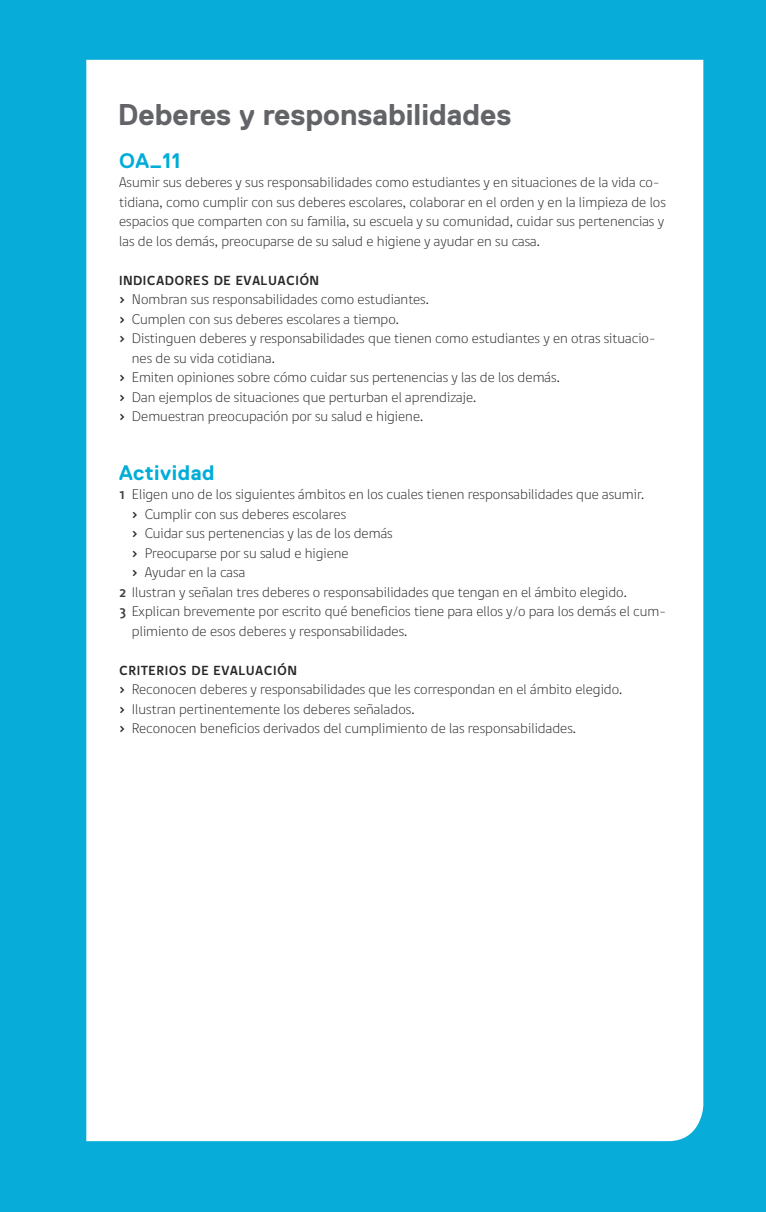
<style>
.page{position:relative;width:766px;height:1212px;background:#fff}
.page>*{position:absolute;margin:0;border:0;box-sizing:border-box;transform-origin:0 0}
.t1{font:700 30px "Replica";color:#626468}
.t2{font:700 30px "Replica Std";color:#636567}
.t3{font:700 21px "Replica Std";letter-spacing:.025em;color:#00add8}
.t4{font:14.25px/19.5px "Dignathin";color:#292829}
.t5{font:700 13.5px "Digna SC";letter-spacing:.025em;color:#292829}
.s1{font-family:"Digna Picto"}
.s2{font-family:"Digna SC";font-weight:700;color:#414143}
</style>
<div class="page">
<div style="left:0;top:0;width:765px;height:1212px;background:#07acd8"></div>
<div style="left:86px;top:60px;width:617px;height:1081px;background:#fff"></div>
<div style="left:116px;top:148px;width:558px;height:604px;background:#fff"></div>
<div style="left:105px;top:92px;width:570px;height:44px;background:#fff"></div>
<h1 class="t1" style="left:118px;top:98px;width:395px">Deberes y responsabilidades</h1>
<h1 class="t2" style="left:119px;top:102px;width:133px">Ejemplo 1</h1>
<h2 class="t3" style="left:119px;top:149px;width:63px">OA_11</h2>
<p class="t4" style="left:119px;top:173px;width:548px">Asumir sus deberes y sus responsabilidades como estudiantes y en situaciones de la vida co&shy;tidiana, como cumplir con sus deberes escolares, colaborar en el orden y en la limpieza de los espacios que comparten con su familia, su escuela y su comunidad, cuidar sus pertenencias y las de los demás, preocuparse de su salud e higiene y ayudar en su casa.</p>
<p class="t5" style="left:119px;top:272px;width:201px">INDICADORES DE EVALUACIÓN</p>
<p class="t4" style="left:119px;top:290px;width:311px"><span class="s1">›</span> Nombran sus responsabilidades como estudiantes.</p>
<p class="t4" style="left:119px;top:309px;width:281px"><span class="s1">›</span> Cumplen con sus deberes escolares a tiempo.</p>
<p class="t4" style="left:119px;top:329px;width:537px"><span class="s1">›</span> Distinguen deberes y responsabilidades que tienen como estudiantes y en otras situacio-</p>
<p class="t4" style="left:132px;top:348px;width:144px">nes de su vida cotidiana.</p>
<p class="t4" style="left:119px;top:368px;width:442px"><span class="s1">›</span> Emiten opiniones sobre cómo cuidar sus pertenencias y las de los demás.</p>
<p class="t4" style="left:119px;top:387px;width:359px"><span class="s1">›</span> Dan ejemplos de situaciones que perturban el aprendizaje.</p>
<p class="t4" style="left:119px;top:407px;width:305px"><span class="s1">›</span> Demuestran preocupación por su salud e higiene.</p>
<h2 class="t3" style="left:119px;top:461px;width:97px">Actividad</h2>
<p class="t4" style="left:119px;top:485px;width:526px"><span class="s2">1</span> Eligen uno de los siguientes ámbitos en los cuales tienen responsabilidades que asumir.</p>
<p class="t4" style="left:132px;top:504px;width:216px"><span class="s1">›</span> Cumplir con sus deberes escolares</p>
<p class="t4" style="left:132px;top:524px;width:262px"><span class="s1">›</span> Cuidar sus pertenencias y las de los demás</p>
<p class="t4" style="left:132px;top:543px;width:218px"><span class="s1">›</span> Preocuparse por su salud e higiene</p>
<p class="t4" style="left:132px;top:563px;width:115px"><span class="s1">›</span> Ayudar en la casa</p>
<p class="t4" style="left:119px;top:582px;width:509px"><span class="s2">2</span> Ilustran y señalan tres deberes o responsabilidades que tengan en el ámbito elegido.</p>
<p class="t4" style="left:119px;top:602px;width:548px"><span class="s2">3</span> Explican brevemente por escrito qué beneficios tiene para ellos y/o para los demás el cum-</p>
<p class="t4" style="left:132px;top:621px;width:277px">plimiento de esos deberes y responsabilidades.</p>
<p class="t5" style="left:119px;top:662px;width:179px">CRITERIOS DE EVALUACIÓN</p>
<p class="t4" style="left:119px;top:680px;width:504px"><span class="s1">›</span> Reconocen deberes y responsabilidades que les correspondan en el ámbito elegido. <span class="s1">›</span> Ilustran pertinentemente los deberes señalados.<br><span class="s1">›</span> Reconocen beneficios derivados del cumplimiento de las responsabilidades.</p>
</div>
